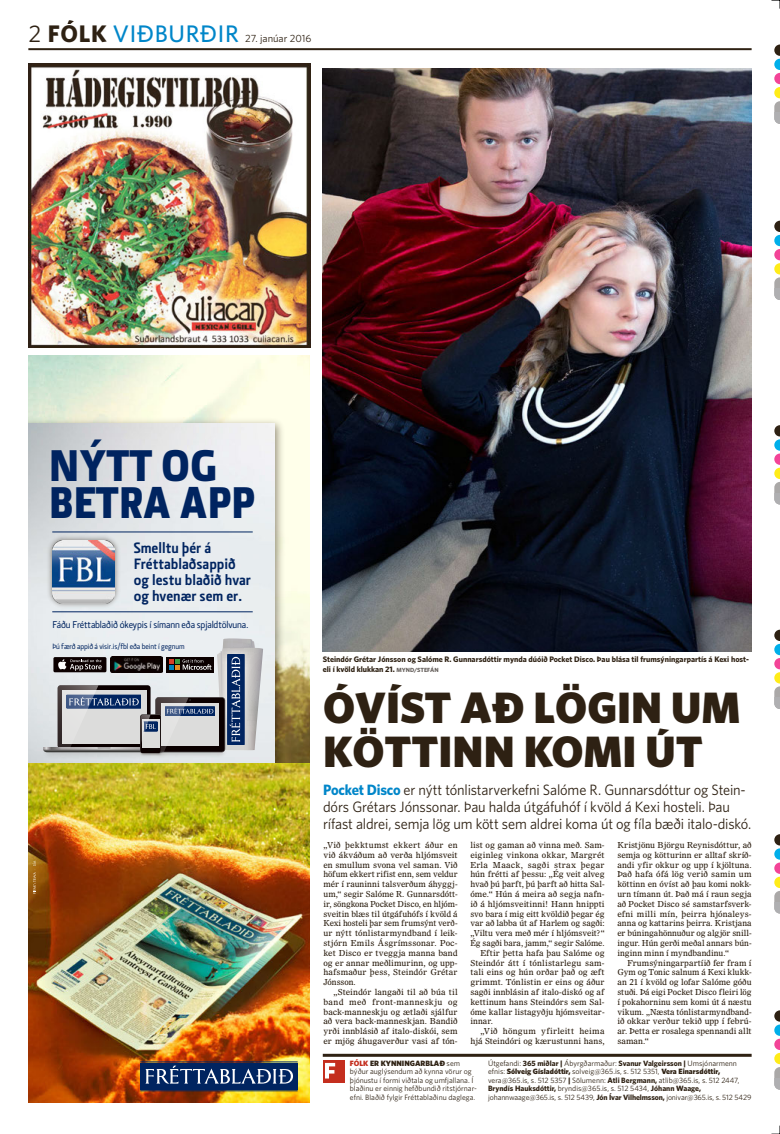
<style>
.page{position:relative;width:780px;height:1134px;background:#fff}
.page>*{position:absolute;margin:0;border:0;box-sizing:border-box;transform-origin:0 0}
.t1{font:44.7px/36.9px "Section Black Caps";color:#002460}
.t2{font:900 44px/44px "Whitney HTF";color:#2e2113}
.t3{font:500 24px "A3311+PUSWVJ+Whitney HTF";letter-spacing:.02em;color:#0086c9}
.t4{font:700 15.1px/16.1px "Section";color:#002460}
.t5{font:15px/17px "Whitney HTF";letter-spacing:-.01em;color:#2e2113;scale:.96 1}
.t6{font:10.5px "Whitney HTF";color:#2e2113}
.t7{font:500 10px "Section";letter-spacing:-.01em;color:#002460}
.t8{font:8.3px/9.8px "Olympian LT Std";color:#2e2113;text-align:justify}
.t9{font:8.3px/9.8px "Olympian LT Std";color:#2e2113;text-align:justify;scale:.96 1}
.t10{font:8.3px "Olympian LT Std";color:#2e2113;scale:.95 1}
.t11{font:8.3px "Olympian LT Std";color:#2e2113;scale:.94 1}
.t12{font:8.3px "Olympian LT Std";letter-spacing:.02em;color:#2e2113}
.t13{font:8.3px "Olympian LT Std";letter-spacing:.03em;color:#2e2113}
.t14{font:8.3px "Olympian LT Std";letter-spacing:.025em;color:#2e2113}
.t15{font:700 8px/9.8px "Whitney HTF";color:#2e2113}
.t16{font:500 7.8px "Section";letter-spacing:-.01em;color:#002460}
.t17{font:7.7px/8.5px "Whitney HTF";color:#2e2113}
.s1{font-family:"Whitney HTF";font-weight:400;color:#2e2113}
.s2{font-family:"Whitney HTF";font-weight:700;color:#2e2113}
.s3{font-size:6px;color:#66605c}
.s4{font-weight:700;color:#0086c9}
.s5{font-weight:900;color:#c42e1e}
.s6{font-weight:900}
.s7{font-weight:700}
</style>
<div class="page">
<svg style="left:774px;top:45px;width:6px;height:68px"></svg>
<div style="left:774px;top:113px;width:6px;height:11px;background:#afafb1"></div>
<svg style="left:774px;top:1010px;width:6px;height:68px"></svg>
<div style="left:774px;top:1078px;width:6px;height:12px;background:#afafb1"></div>
<svg style="left:774px;top:834px;width:6px;height:68px"></svg>
<div style="left:774px;top:902px;width:6px;height:11px;background:#afafb1"></div>
<svg style="left:774px;top:630px;width:6px;height:68px"></svg>
<div style="left:774px;top:698px;width:6px;height:11px;background:#afafb1"></div>
<svg style="left:774px;top:425px;width:6px;height:68px"></svg>
<div style="left:774px;top:493px;width:6px;height:11px;background:#afafb1"></div>
<svg style="left:774px;top:221px;width:6px;height:68px"></svg>
<div style="left:774px;top:289px;width:6px;height:11px;background:#afafb1"></div>
<svg style="left:771px;top:0;width:9px;height:9px"></svg>
<svg style="left:771px;top:1125px;width:9px;height:9px"></svg>
<div style="left:323px;top:1060px;width:22px;height:23px;background:#c42e1e"></div>
<svg style="left:325px;top:1063px;width:10px;height:15px"></svg>
<img style="left:323px;top:69px;width:428px;height:583px">
<hr style="left:323px;top:1054px;width:428px;height:3px;background:#2e2113">
<img style="left:28px;top:64px;width:282px;height:283px">
<img style="left:28px;top:762px;width:281px;height:341px">
<div style="left:140px;top:1063px;width:157px;height:26px;background:#002460"></div>
<hr style="left:140px;top:1062px;width:157px;height:1px;background:#002460">
<hr style="left:140px;top:1090px;width:157px;height:1px;background:#002460">
<svg style="left:145px;top:1066px;width:148px;height:17px"></svg>
<svg style="left:32px;top:861px;width:4px;height:33px"></svg>
<img style="left:28px;top:359px;width:281px;height:403px">
<img style="left:28px;top:424px;width:247px;height:338px">
<hr style="left:52px;top:532px;width:201px;height:1px;background:#002460">
<img style="left:45px;top:532px;width:78px;height:3px">
<img style="left:38px;top:744px;width:134px;height:18px">
<img style="left:152px;top:753px;width:77px;height:6px">
<img style="left:139px;top:753px;width:24px;height:4px">
<svg style="left:43px;top:535px;width:220px;height:218px;background:#b8bec6"></svg>
<hr style="left:28px;top:48px;width:723px;height:2px;background:#2e2113">
<h3 class="t3" style="left:28px;top:20px;width:226px"><span class="s1">2</span> <span class="s2">FÓLK</span> XXXXXXXXX</h3>
<h3 class="t3" style="left:113px;top:20px;width:127px">VIÐBURÐIR</h3>
<p class="t6" style="left:245px;top:32px;width:68px">27. janúar 2016</p>
<p class="t6" style="left:260px;top:32px;width:68px">27. janúar 2016</p>
<h1 class="t1" style="left:49px;top:447px;width:208px">NÝTT OG<br>BETRA APP</h1>
<h3 class="t4" style="left:134px;top:539px;width:119px">Smelltu þér á<br>Fréttablaðsappið og lestu blaðið hvar og hvenær sem er.</h3>
<h3 class="t4" style="left:134px;top:452px;width:119px">Fréttablaðsappið og lestu blaðið hvar og hvenær sem er.</h3>
<p class="t7" style="left:52px;top:619px;width:198px">Fáðu Fréttablaðið ókeypis í símann eða spjaldtölvuna.</p>
<p class="t16" style="left:52px;top:642px;width:134px">Þú færð appið á visir.is/fbl eða beint í gegnum</p>
<p class="t15" style="left:323px;top:654px;width:427px">Steindór Grétar Jónsson og Salóme R. Gunnarsdóttir mynda dúóið Pocket Disco. Þau blása til frumsýningarpartís á Kexi host&shy;eli í kvöld klukkan 21. <span class="s3">mynd/stefán</span></p>
<h2 class="t2" style="left:323px;top:684px;width:419px">ÓVÍST AÐ LÖGIN UM<br>KÖTTINN KOMI ÚT</h2>
<h3 class="t5" style="left:323px;top:781px;width:447px"><span class="s4">Pocket Disco</span> er nýtt tónlistarverkefni Salóme R. Gunnarsdóttur og Stein&shy;dórs Grétars Jónssonar. Þau halda útgáfuhóf í kvöld á Kexi hosteli. Þau rífast aldrei, semja lög um kött sem aldrei koma út og fíla bæði italo-diskó.</h3>
<p class="t8" style="left:323px;top:840px;width:136px">„Við þekktumst ekkert áður en við ákváðum að verða hljómsveit en smullum svona vel saman. Við höfum ekkert rifist enn, sem veldur mér í rauninni talsverðum áhyggj&shy;um,“ segir Salóme R. Gunnarsdótt&shy;ir, söngkona Pocket Disco, en hljóm&shy;sveitin blæs til útgáfuhófs í kvöld á Kexi hosteli þar sem frumsýnt verð&shy;ur nýtt tónlistarmyndband í leik&shy;stjórn Emils Ásgrímssonar. Poc&shy;ket Disco er tveggja manna band og er annar meðlimurinn, og upp&shy;hafsmaður þess, Steindór Grétar Jónsson.</p>
<p class="t8" style="left:323px;top:987px;width:136px;text-indent:10px">„Steindór langaði til að búa til band með front-manneskju og back-manneskju og ætlaði sjálfur að vera back-manneskjan. Bandið yrði innblásið af italo-diskói, sem er mjög áhugaverður vasi af tón-</p>
<p class="t8" style="left:470px;top:840px;width:136px">list og gaman að vinna með. Sam-</p>
<p class="t12" style="left:470px;top:850px;width:136px">eiginleg vinkona okkar, Margrét</p>
<p class="t13" style="left:470px;top:859px;width:136px">Erla Maack, sagði strax þegar</p>
<p class="t8" style="left:470px;top:869px;width:136px">hún frétti af þessu: „Ég veit alveg</p>
<p class="t10" style="left:470px;top:879px;width:143px">hvað þú þarft, þú þarft að hitta Sal-</p>
<p class="t8" style="left:470px;top:889px;width:136px">óme.“ Hún á meira að segja nafn-</p>
<p class="t8" style="left:470px;top:899px;width:136px">ið á hljómsveitinni! Hann hnippti</p>
<p class="t10" style="left:470px;top:908px;width:143px">svo bara í mig eitt kvöldið þegar ég</p>
<p class="t10" style="left:470px;top:918px;width:143px">var að labba út af Harlem og sagði:</p>
<p class="t10" style="left:470px;top:928px;width:143px">„Viltu vera með mér í hljómsveit?“</p>
<p class="t11" style="left:470px;top:938px;width:144px">Ég sagði bara, jamm,“ segir Salóme.</p>
<p class="t8" style="left:480px;top:948px;width:126px">Eftir þetta hafa þau Salóme og</p>
<p class="t8" style="left:470px;top:957px;width:136px">Steindór átt í tónlistarlegu sam-</p>
<p class="t8" style="left:470px;top:967px;width:136px">tali eins og hún orðar það og æft</p>
<p class="t8" style="left:470px;top:977px;width:136px">grimmt. Tónlistin er eins og áður</p>
<p class="t9" style="left:470px;top:987px;width:141px">sagði innblásin af italo-diskó og af</p>
<p class="t8" style="left:470px;top:997px;width:136px">kettinum hans Steindórs sem Sal-</p>
<p class="t9" style="left:470px;top:1006px;width:141px">óme kallar listagyðju hjómsveitar-</p>
<p class="t10" style="left:470px;top:1016px;width:25px">innar.</p>
<p class="t14" style="left:480px;top:1026px;width:126px">„Við höngum yfirleitt heima</p>
<p class="t8" style="left:470px;top:1036px;width:136px">hjá Steindóri og kærustunni hans,</p>
<p class="t9" style="left:617px;top:840px;width:141px">Kristjönu Björgu Reynisdóttur, að semja og kötturinn er alltaf skríð&shy;andi yfir okkur og upp í kjöltuna.<br>Það hafa ófá lög verið samin um köttinn en óvíst að þau komi nokk&shy;urn tímann út. Það má í raun segja að Pocket Disco sé samstarfsverk&shy;efni milli mín, þeirra hjónaleys&shy;anna og kattarins þeirra. Kristjana er búningahönnuður og algjör snill&shy;ingur. Hún gerði meðal annars bún&shy;inginn minn í myndbandinu.“</p>
<p class="t9" style="left:617px;top:957px;width:141px;text-indent:10px">Frumsýningarpartíið fer fram í Gym og Tonic salnum á Kexi klukk&shy;an 21 í kvöld og lofar Salóme góðu stuði. Þá eigi Pocket Disco fleiri lög í pokahorninu sem komi út á næstu vikum. „Næsta tónlistarmyndband&shy;ið okkar verður tekið upp í febrú&shy;ar. Þetta er rosalega spennandi allt saman.“</p>
<p class="t17" style="left:350px;top:1059px;width:128px"><span class="s5">FÓLK</span> <span class="s6">ER KYNNINGARBLAÐ</span> sem býður auglýsendum að kynna vörur og þjónustu í formi viðtala og umfjallana. Í blaðinu er einnig hefðbundið ritstjórnar&shy;efni. Blaðið fylgir Fréttablaðinu daglega.</p>
<p class="t17" style="left:488px;top:1059px;width:265px">Útgefandi: <span class="s7">365 miðlar</span> <span class="s6">|</span> Ábyrgðarmaður: <span class="s7">Svanur Valgeirsson</span> <span class="s6">|</span> Umsjónarmenn efnis: <span class="s6">SÓLVEIG GÍSLADÓTTIR,</span> solveig@365.is, s. 512 5351, <span class="s6">VERA EINARSDÓTTIR, </span>vera@365.is, s. 512 5357 <span class="s6">|</span> Sölumenn: <span class="s7">Atli Bergmann,</span> atlib@365.is, s. 512 2447, <span class="s7">Bryndís Hauksdóttir,</span> bryndis@365.is, s. 512 5434, <span class="s7">Jóhann Waage, </span>johannwaage@365.is, s. 512 5439, <span class="s7">Jón Ívar Vilhelmsson,</span> jonivar@365.is, s. 512 5429</p>
</div>
